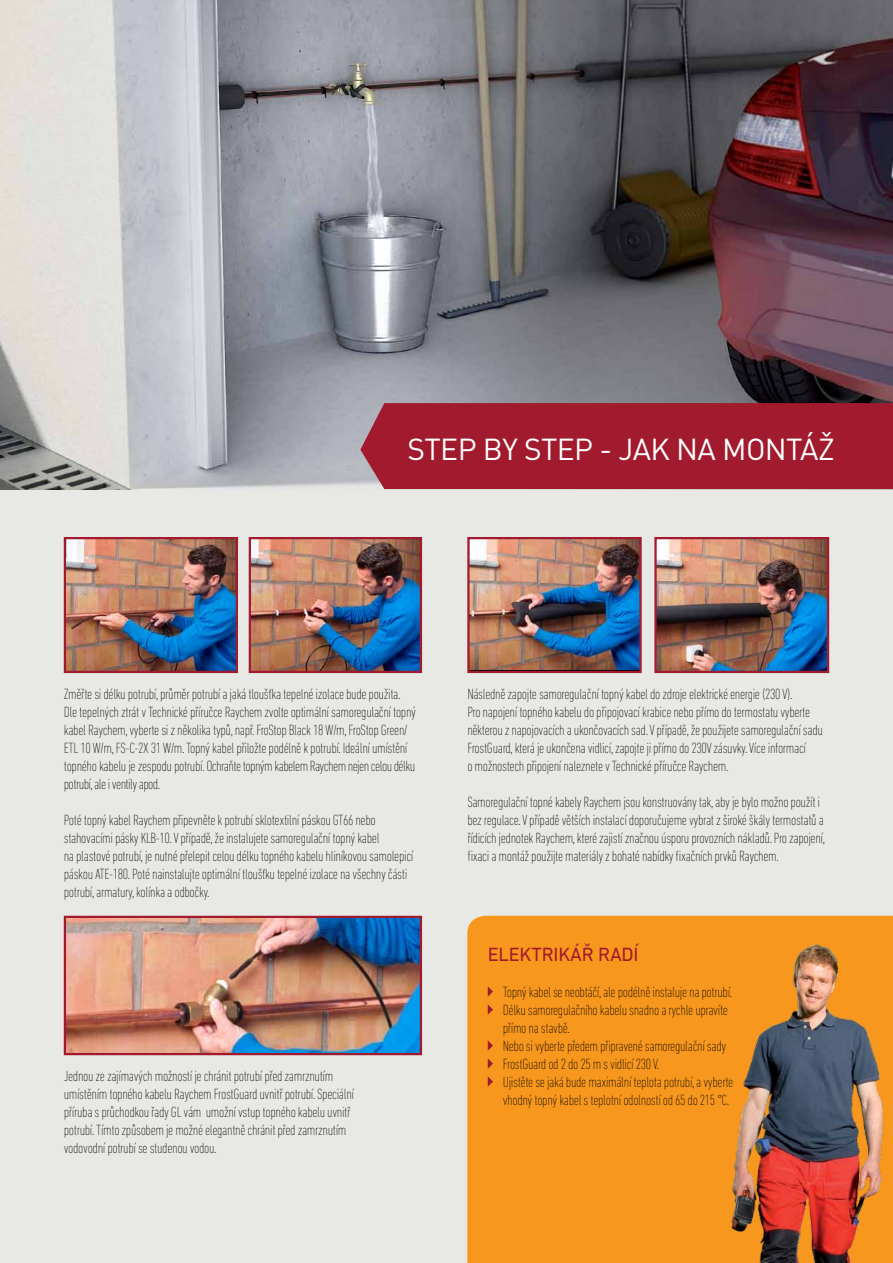
<style>
.page{position:relative;width:893px;height:1263px;background:#fff}
.page>*{position:absolute;margin:0;border:0;box-sizing:border-box;transform-origin:0 0}
.t1{font:30px "DIN Pro";letter-spacing:-.02em;color:#fff}
.t2{font:19.5px "DIN Next LT Pro";letter-spacing:-.01em;color:#a21a2d}
.t3{font:200 condensed 15px/18px "DIN Next LT Pro";letter-spacing:-.025em;color:#000}
</style>
<div class="page">
<div style="left:0;top:485px;width:893px;height:778px;background:#e8e9e4"></div>
<img style="left:0;top:0;width:893px;height:489px">
<div style="left:360px;top:403px;width:533px;height:86px;background:#a21a2d"></div>
<img style="left:67px;top:540px;width:168px;height:130px">
<div style="left:64px;top:537px;width:174px;height:136px;border:2px solid #a21a2d"></div>
<img style="left:252px;top:540px;width:167px;height:130px">
<div style="left:249px;top:537px;width:173px;height:136px;border:2px solid #a21a2d"></div>
<img style="left:470px;top:540px;width:169px;height:130px">
<div style="left:467px;top:537px;width:175px;height:136px;border:2px solid #a21a2d"></div>
<img style="left:67px;top:919px;width:352px;height:133px">
<div style="left:64px;top:916px;width:358px;height:139px;border:2px solid #a21a2d"></div>
<div style="left:467px;top:916px;width:426px;height:347px;background:#f8971d"></div>
<svg style="left:488px;top:986px;width:5px;height:11px"></svg>
<svg style="left:488px;top:1004px;width:5px;height:11px"></svg>
<svg style="left:488px;top:1040px;width:5px;height:11px"></svg>
<svg style="left:488px;top:1058px;width:5px;height:11px"></svg>
<svg style="left:488px;top:1076px;width:5px;height:11px"></svg>
<img style="left:632px;top:923px;width:261px;height:340px">
<img style="left:657px;top:540px;width:169px;height:130px">
<div style="left:654px;top:537px;width:175px;height:136px;border:2px solid #a21a2d"></div>
<h1 class="t1" style="left:407px;top:429px;width:429px">STEP BY STEP - JAK NA MONTÁŽ</h1>
<p class="t3" style="left:64px;top:685px;width:354px">Změřte si délku potrubí, průměr potrubí a jaká tloušťka tepelné izolace bude použita.<br>Dle tepelných ztrát v Technické příručce Raychem zvolte optimální samoregulační topný kabel Raychem, vyberte si z několika typů, např. FroStop Black 18 W/m, FroStop Green/ ETL 10 W/m, FS-C-2X 31 W/m. Topný kabel přiložte podélně k potrubí. Ideální umístění topného kabelu je zespodu potrubí. Ochraňte topným kabelem Raychem nejen celou délku potrubí, ale i ventily apod.</p>
<p class="t3" style="left:64px;top:811px;width:351px">Poté topný kabel Raychem připevněte k potrubí sklotextilní páskou GT66 nebo stahovacími pásky KLB-10. V případě, že instalujete samoregulační topný kabel<br>na plastové potrubí, je nutné přelepit celou délku topného kabelu hliníkovou samolepicí páskou ATE-180. Poté nainstalujte optimální tloušťku tepelné izolace na všechny části potrubí, armatury, kolínka a odbočky.</p>
<p class="t3" style="left:64px;top:1067px;width:292px">Jednou ze zajímavých možností je chránit potrubí před zamrznutím umístěním topného kabelu Raychem FrostGuard uvnitř potrubí. Speciální příruba s průchodkou řady GL vám umožní vstup topného kabelu uvnitř potrubí. Tímto způsobem je možné elegantně chránit před zamrznutím vodovodní potrubí se studenou vodou.</p>
<p class="t3" style="left:467px;top:685px;width:357px">Následně zapojte samoregulační topný kabel do zdroje elektrické energie (230 V).<br>Pro napojení topného kabelu do připojovací krabice nebo přímo do termostatu vyberte některou z napojovacích a ukončovacích sad. V případě, že použijete samoregulační sadu FrostGuard, která je ukončena vidlicí, zapojte ji přímo do 230V zásuvky. Více informací<br>o možnostech připojení naleznete v Technické příručce Raychem.</p>
<p class="t3" style="left:467px;top:793px;width:359px">Samoregulační topné kabely Raychem jsou konstruovány tak, aby je bylo možno použít i bez regulace. V případě větších instalací doporučujeme vybrat z široké škály termostatů a řídicích jednotek Raychem, které zajistí značnou úsporu provozních nákladů. Pro zapojení, fixaci a montáž použijte materiály z bohaté nabídky fixačních prvků Raychem.</p>
<h2 class="t2" style="left:488px;top:943px;width:152px">ELEKTRIKÁŘ RADÍ</h2>
<p class="t3" style="left:503px;top:982px;width:232px">Topný kabel se neobtáčí, ale podélně instaluje na potrubí.<br>Délku samoregulačního kabelu snadno a rychle upravíte přímo na stavbě.<br>Nebo si vyberte předem připravené samoregulační sady FrostGuard od 2 do 25 m s vidlicí 230 V.<br>Ujistěte se jaká bude maximální teplota potrubí, a vyberte vhodný topný kabel s teplotní odolností od 65 do 215 °C.</p>
</div>
